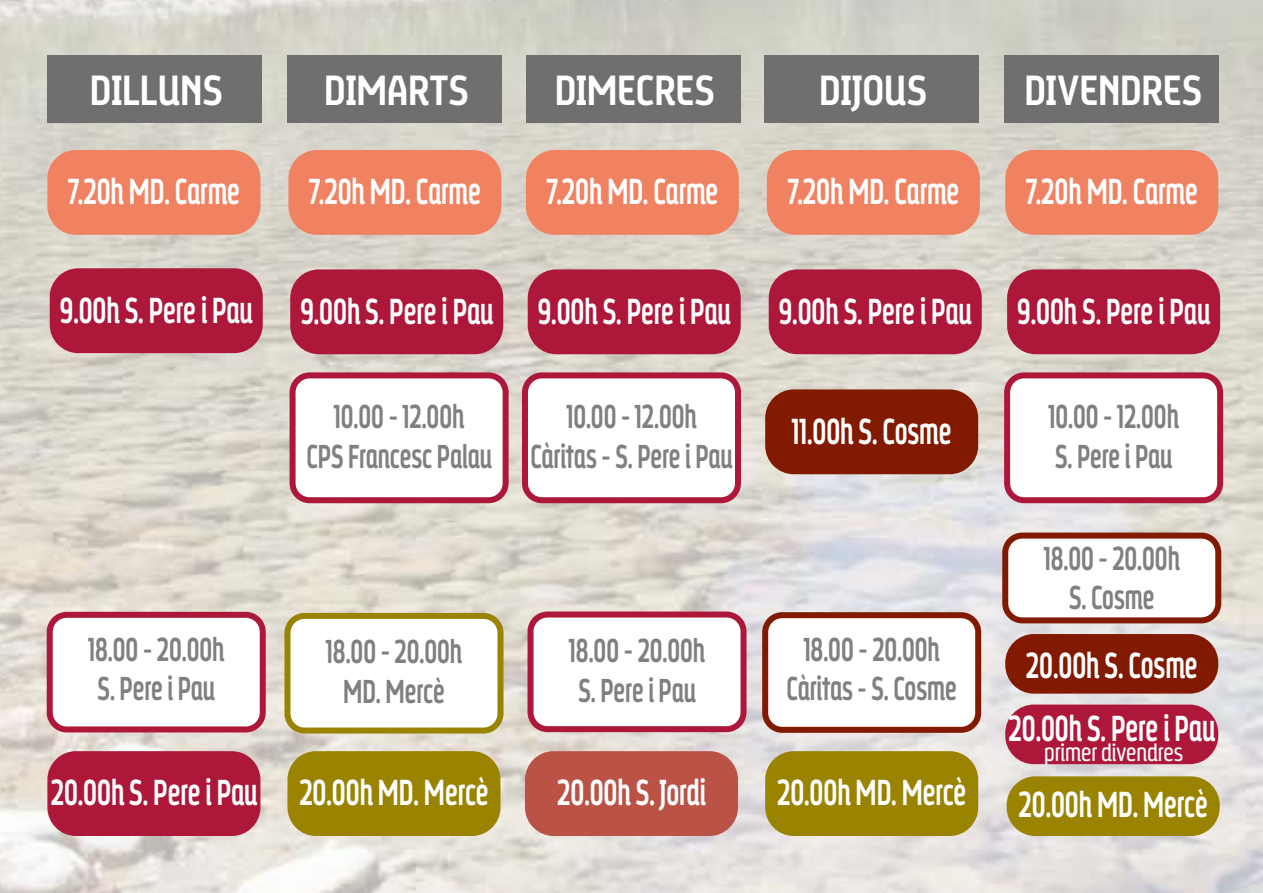
<style>
.page{position:relative;width:1263px;height:893px;background:#fff}
.page>*{position:absolute;margin:0;border:0;box-sizing:border-box;transform-origin:0 0}
.t1{font:700 42px "Styling Alt";letter-spacing:.01em;color:#fff}
.t2{font:700 36px "Styling Alt";color:#fff;scale:.8 1}
.t3{font:700 33px/39.6px "Styling Alt";color:#808080;text-align:center;scale:.8 1}
.t4{font:24px "Styling Alt";color:#fff}
</style>
<div class="page">
<img style="left:0;top:0;width:1263px;height:893px">
<div style="left:47px;top:56px;width:215px;height:67px;background:#706f6f"></div>
<div style="left:287px;top:56px;width:215px;height:67px;background:#706f6f"></div>
<div style="left:526px;top:56px;width:215px;height:67px;background:#706f6f"></div>
<div style="left:764px;top:56px;width:215px;height:67px;background:#706f6f"></div>
<div style="left:1004px;top:56px;width:215px;height:67px;background:#706f6f"></div>
<div style="left:47px;top:150px;width:213px;height:85px;background:#f08262;border-radius:28px"></div>
<div style="left:288px;top:150px;width:213px;height:85px;background:#f08262;border-radius:28px"></div>
<div style="left:526px;top:150px;width:213px;height:85px;background:#f08262;border-radius:28px"></div>
<div style="left:767px;top:150px;width:213px;height:85px;background:#f08262;border-radius:28px"></div>
<div style="left:1005px;top:150px;width:213px;height:85px;background:#f08262;border-radius:28px"></div>
<div style="left:47px;top:751px;width:213px;height:85px;background:#ac173a;border-radius:28px"></div>
<div style="left:290px;top:269px;width:213px;height:85px;background:#ac173a;border-radius:28px"></div>
<div style="left:528px;top:269px;width:213px;height:85px;background:#ac173a;border-radius:28px"></div>
<div style="left:769px;top:269px;width:213px;height:85px;background:#ac173a;border-radius:28px"></div>
<div style="left:1007px;top:269px;width:213px;height:85px;background:#ac173a;border-radius:28px"></div>
<div style="left:50px;top:268px;width:213px;height:85px;background:#ac173a;border-radius:28px"></div>
<div style="left:525px;top:751px;width:213px;height:85px;background:#bb5246;border-radius:28px"></div>
<div style="left:765px;top:751px;width:213px;height:85px;background:#9a8300;border-radius:28px"></div>
<div style="left:1007px;top:776px;width:213px;height:60px;background:#9a8300;border-radius:29px"></div>
<div style="left:1005px;top:705px;width:213px;height:59px;background:#ac173a;border-radius:29px"></div>
<div style="left:765px;top:389px;width:213px;height:85px;background:#811a00;border-radius:28px"></div>
<div style="left:287px;top:751px;width:213px;height:85px;background:#9a8300;border-radius:28px"></div>
<div style="left:50px;top:615px;width:213px;height:114px;background:#fff;border-radius:17px"></div>
<div style="left:47px;top:612px;width:219px;height:120px;border:6px solid #ac173a;border-radius:17px"></div>
<div style="left:530px;top:614px;width:213px;height:115px;background:#fff;border-radius:17px"></div>
<div style="left:527px;top:611px;width:219px;height:121px;border:6px solid #ac173a;border-radius:17px"></div>
<div style="left:1007px;top:375px;width:213px;height:125px;background:#fff;border-radius:17px"></div>
<div style="left:1004px;top:372px;width:219px;height:131px;border:6px solid #ac173a;border-radius:17px"></div>
<div style="left:287px;top:616px;width:213px;height:114px;background:#fff;border-radius:17px"></div>
<div style="left:284px;top:613px;width:219px;height:120px;border:6px solid #9a8300;border-radius:17px"></div>
<div style="left:1005px;top:536px;width:213px;height:84px;background:#fff;border-radius:17px"></div>
<div style="left:1002px;top:533px;width:219px;height:90px;border:6px solid #811a00;border-radius:17px"></div>
<div style="left:293px;top:375px;width:213px;height:125px;background:#fff;border-radius:17px"></div>
<div style="left:290px;top:372px;width:219px;height:131px;border:6px solid #ac173a;border-radius:17px"></div>
<div style="left:525px;top:375px;width:213px;height:125px;background:#fff;border-radius:17px"></div>
<div style="left:522px;top:372px;width:219px;height:131px;border:6px solid #ac173a;border-radius:17px"></div>
<div style="left:765px;top:615px;width:213px;height:115px;background:#fff;border-radius:17px"></div>
<div style="left:762px;top:612px;width:219px;height:121px;border:6px solid #811a00;border-radius:17px"></div>
<div style="left:1005px;top:634px;width:213px;height:60px;background:#811a00;border-radius:29px"></div>
<p class="t1" style="left:90px;top:66px;width:134px">DILLUNS</p>
<p class="t1" style="left:324px;top:66px;width:146px">DIMARTS</p>
<p class="t1" style="left:555px;top:66px;width:161px">DIMECRES</p>
<p class="t1" style="left:819px;top:66px;width:109px">DIJOUS</p>
<p class="t1" style="left:1024px;top:66px;width:179px">DIVENDRES</p>
<p class="t2" style="left:68px;top:171px;width:216px">7.20h MD. Carme</p>
<p class="t2" style="left:309px;top:171px;width:216px">7.20h MD. Carme</p>
<p class="t2" style="left:546px;top:171px;width:216px">7.20h MD. Carme</p>
<p class="t2" style="left:787px;top:171px;width:216px">7.20h MD. Carme</p>
<p class="t2" style="left:1026px;top:171px;width:216px">7.20h MD. Carme</p>
<p class="t2" style="left:60px;top:289px;width:242px">9.00h S. Pere i Pau</p>
<p class="t2" style="left:300px;top:290px;width:539px">9.00h S. Pere i Pau 9.00h S. Pere i Pau</p>
<p class="t2" style="left:779px;top:290px;width:242px">9.00h S. Pere i Pau</p>
<p class="t2" style="left:1017px;top:290px;width:242px">9.00h S. Pere i Pau</p>
<p class="t3" style="left:307px;top:398px;width:233px">10.00 - 12.00h<br>CPS Francesc Palau</p>
<p class="t3" style="left:530px;top:398px;width:254px">10.00 - 12.00h<br>Càritas - S. Pere i Pau</p>
<p class="t2" style="left:792px;top:410px;width:201px">11.00h S. Cosme</p>
<p class="t3" style="left:88px;top:630px;width:172px;text-align:left">18.00 - 20.00h<br>S. Pere i Pau</p>
<p class="t3" style="left:569px;top:632px;width:172px;text-align:left">18.00 - 20.00h<br>S. Pere i Pau</p>
<p class="t3" style="left:326px;top:632px;width:172px">18.00 - 20.00h<br>MD. Mercè</p>
<p class="t3" style="left:787px;top:630px;width:214px">18.00 - 20.00h<br>Càritas - S. Cosme</p>
<p class="t2" style="left:51px;top:772px;width:260px">20.00h S. Pere i Pau</p>
<p class="t2" style="left:299px;top:772px;width:238px">20.00h MD. Mercè</p>
<p class="t2" style="left:557px;top:772px;width:187px">20.00h S. Jordi</p>
<p class="t2" style="left:777px;top:772px;width:238px">20.00h MD. Mercè</p>
<p class="t3" style="left:1048px;top:398px;width:164px;text-align:left">10.00 - 12.00h<br>S. Pere i Pau</p>
<p class="t3" style="left:1044px;top:539px;width:172px">18.00 - 20.00h<br>S. Cosme</p>
<p class="t2" style="left:1026px;top:645px;width:216px">20.00h S. Cosme</p>
<p class="t2" style="left:1008px;top:707px;width:260px">20.00h S. Pere i Pau</p>
<p class="t4" style="left:1044px;top:739px;width:141px">primer divendres</p>
<p class="t2" style="left:1018px;top:784px;width:238px">20.00h MD. Mercè</p>
</div>
